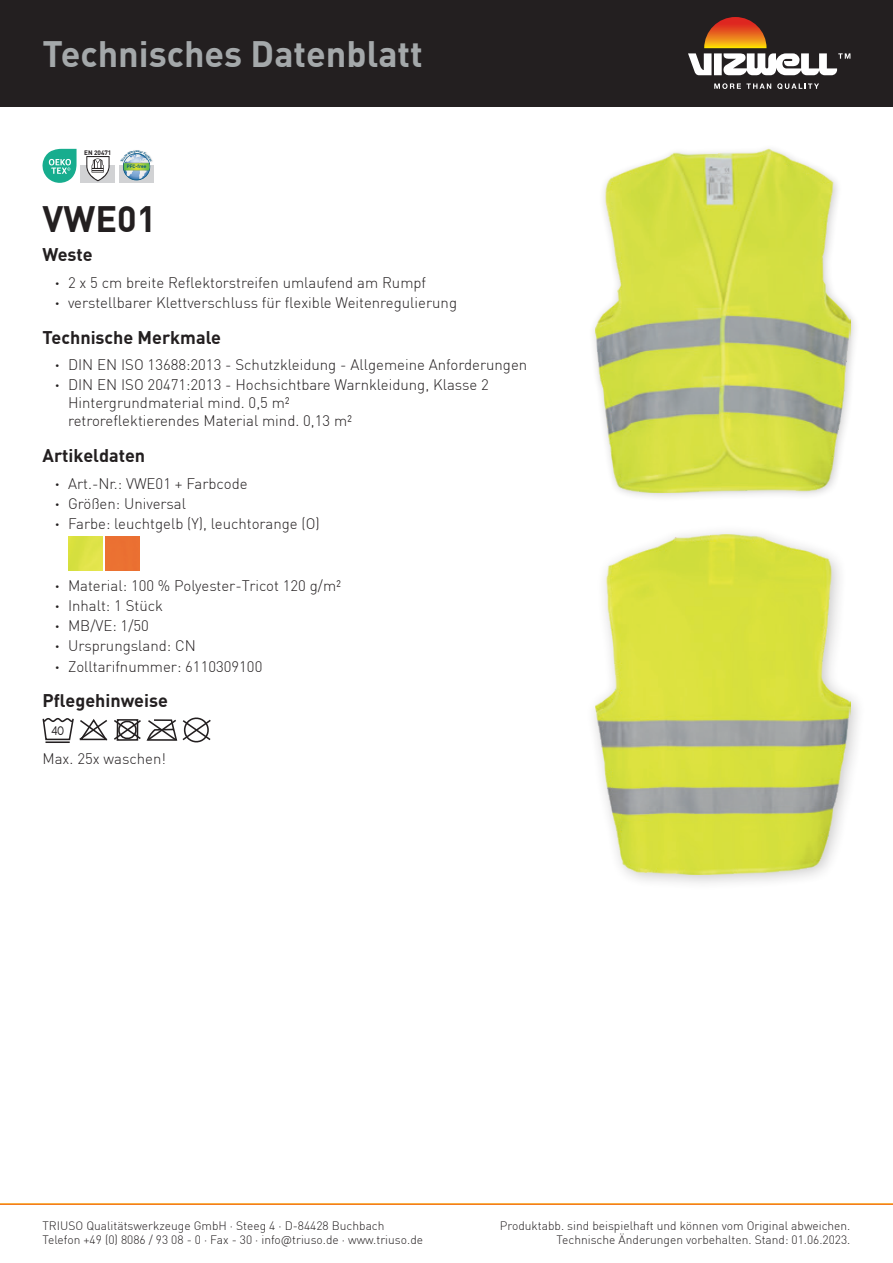
<style>
.page{position:relative;width:893px;height:1263px;background:#fff}
.page>*{position:absolute;margin:0;border:0;box-sizing:border-box;transform-origin:0 0}
.t1{font:700 36px "DIN Pro";color:#a4a8aa}
.t2{font:700 36px "DIN Pro";color:#231f20}
.t3{font:700 18px "DIN Pro";color:#231f20}
.t4{font:300 15px/20.1px "DIN Pro";color:#231f20}
.t5{font:12.45px "Big Smalls";color:#231f20;scale:.83 1}
.t6{font:300 12px/14.4px "DIN Pro";color:#231f20}
.t7{font:700 6.45px "DIN Pro";color:#231f20}
.t8{font:700 4.8px "DIN Pro";letter-spacing:-.005em;color:#005482}
.t9{font:700 3.3px "DIN Pro";color:#005482}
.s1{font-weight:700}
</style>
<div class="page">
<div style="left:0;top:0;width:893px;height:106px;background:#231f20"></div>
<svg style="left:714px;top:83px;width:57px;height:6px"></svg>
<svg style="left:777px;top:83px;width:42px;height:6px"></svg>
<svg style="left:688px;top:17px;width:162px;height:58px"></svg>
<hr style="left:0;top:1203px;width:893px;height:2px;background:#f47921">
<div style="left:585px;top:524px;width:281px;height:367px;background:#231f20;opacity:.25"></div>
<img style="left:595px;top:534px;width:255px;height:340px">
<img style="left:68px;top:537px;width:34px;height:34px">
<img style="left:106px;top:537px;width:34px;height:34px">
<svg style="left:43px;top:717px;width:168px;height:26px"></svg>
<hr style="left:46px;top:741px;width:24px;height:2px;background:#231f20">
<div style="left:588px;top:142px;width:272px;height:360px;background:#231f20;opacity:.25"></div>
<img style="left:595px;top:149px;width:255px;height:343px">
<div style="left:81px;top:166px;width:34px;height:17px;background:#d1d2d4"></div>
<svg style="left:86px;top:156px;width:24px;height:25px"></svg>
<svg style="left:43px;top:149px;width:34px;height:34px"></svg>
<div style="left:119px;top:166px;width:34px;height:17px;background:#d1d2d4"></div>
<svg style="left:121px;top:150px;width:31px;height:30px"></svg>
<h1 class="t1" style="left:43px;top:30px;width:382px">Technisches Datenblatt</h1>
<p class="t7" style="left:84px;top:148px;width:29px">EN 20471</p>
<p class="t9" style="left:135px;top:149px;width:4px">w</p>
<p class="t8" style="left:127px;top:164px;width:21px">PFC-free</p>
<h1 class="t2" style="left:43px;top:195px;width:115px">VWE01</h1>
<p class="t3" style="left:43px;top:243px;width:52px">Weste</p>
<p class="t4" style="left:55px;top:272px;width:403px"><span class="s1">ˁ</span> 2 x 5 cm breite Reflektorstreifen umlaufend am Rumpf<br><span class="s1">ˁ</span> verstellbarer Klettverschluss für flexible Weitenregulierung</p>
<p class="t3" style="left:43px;top:325px;width:180px">Technische Merkmale</p>
<p class="t4" style="left:55px;top:354px;width:473px"><span class="s1">ˁ</span> DIN EN ISO 13688:2013 - Schutzkleidung - Allgemeine Anforderungen <span class="s1">ˁ</span> DIN EN ISO 20471:2013 - Hochsichtbare Warnkleidung, Klasse 2</p>
<p class="t4" style="left:68px;top:394px;width:286px;line-height:18px">Hintergrundmaterial mind. 0,5 m² retroreflektierendes Material mind. 0,13 m²</p>
<p class="t3" style="left:43px;top:444px;width:104px">Artikeldaten</p>
<p class="t4" style="left:55px;top:473px;width:266px"><span class="s1">ˁ</span> Art.-Nr.: VWE01 + Farbcode<br><span class="s1">ˁ</span> Größen: Universal<br><span class="s1">ˁ</span> Farbe: leuchtgelb (Y), leuchtorange (O)</p>
<p class="t4" style="left:55px;top:575px;width:287px"><span class="s1">ˁ</span> Material: 100 % Polyester-Tricot 120 g/m² <span class="s1">ˁ</span> Inhalt: 1 Stück<br><span class="s1">ˁ</span> MB/VE: 1/50<br><span class="s1">ˁ</span> Ursprungsland: CN<br><span class="s1">ˁ</span> Zolltarifnummer: 6110309100</p>
<p class="t3" style="left:43px;top:689px;width:127px">Pflegehinweise</p>
<p class="t5" style="left:52px;top:722px;width:17px">40</p>
<p class="t4" style="left:43px;top:748px;width:125px">Max. 25x waschen!</p>
<p class="t6" style="left:43px;top:1218px;width:382px">TRIUSO Qualitätswerkzeuge GmbH · Steeg 4 · D-84428 Buchbach<br>Telefon +49 (0) 8086 / 93 08 - 0 · Fax - 30 · info@triuso.de · www.triuso.de</p>
<p class="t6" style="left:500px;top:1218px;width:352px;text-align:right">Produktabb. sind beispielhaft und können vom Original abweichen.<br>Technische Änderungen vorbehalten. Stand: 01.06.2023.</p>
</div>
